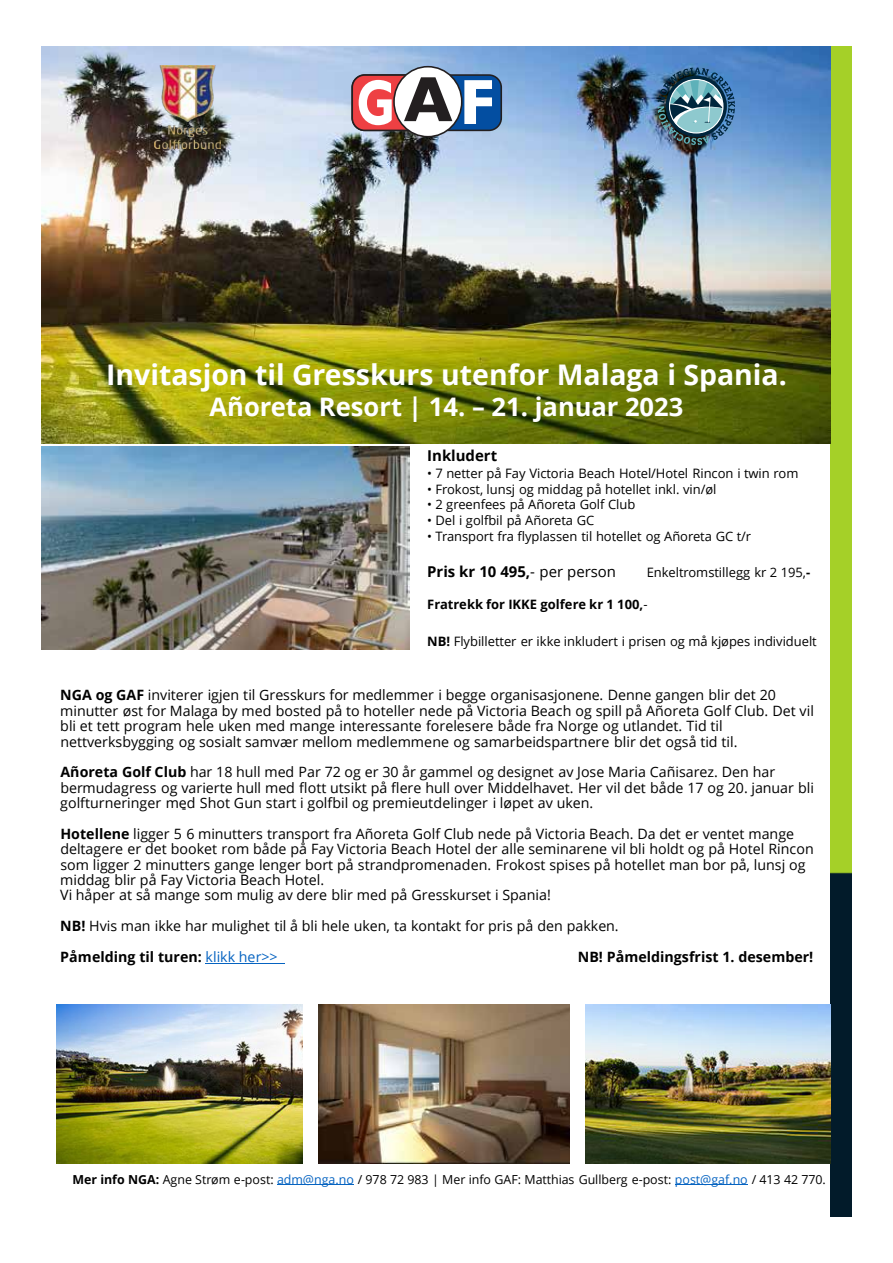
<style>
.page{position:relative;width:893px;height:1263px;background:#fff}
.page>*{position:absolute;margin:0;border:0;box-sizing:border-box;transform-origin:0 0}
.t1{font:700 28.5px "Open Sans";color:#fff}
.t2{font:700 25.5px "Open Sans";color:#fff}
.t3{font:700 15px "Open Sans";color:#000}
.t4{font:14.25px/15.5px "Open Sans";color:#000}
.t5{font:700 14.25px "Open Sans";color:#000}
.t6{font:13.05px "Open Sans";letter-spacing:-.005em;color:#000}
.t7{font:12.9px "Open Sans";letter-spacing:-.005em;color:#000}
.t8{font:700 12.9px "Open Sans";color:#000}
.t9{font:12.45px "Open Sans";letter-spacing:-.005em;color:#000}
.s1{font-weight:400}
.s2{font-weight:700}
.s3{color:#0563c1}
</style>
<div class="page">
<hr style="left:205px;top:963px;width:80px;height:1px;background:#0563c1">
<hr style="left:277px;top:1184px;width:77px;height:1px;background:#0563c1">
<hr style="left:675px;top:1184px;width:73px;height:1px;background:#0563c1">
<img style="left:830px;top:46px;width:21px;height:1170px">
<img style="left:41px;top:46px;width:789px;height:397px">
<img style="left:41px;top:447px;width:368px;height:202px">
<img style="left:56px;top:1004px;width:246px;height:160px">
<img style="left:586px;top:1004px;width:244px;height:160px">
<img style="left:319px;top:1004px;width:251px;height:160px">
<img style="left:154px;top:66px;width:66px;height:82px">
<div style="left:352px;top:75px;width:149px;height:55px;background:#034ea1;border-radius:12px"></div>
<div style="left:351px;top:74px;width:151px;height:57px;border:2px solid #231f20;border-radius:12px"></div>
<div style="left:352px;top:75px;width:73px;height:55px;background:#ee4043;border-radius:12px"></div>
<div style="left:351px;top:74px;width:75px;height:57px;border:2px solid #231f20;border-radius:12px"></div>
<div style="left:394px;top:67px;width:68px;height:70px;background:#fff;border-radius:50%"></div>
<div style="left:393px;top:66px;width:70px;height:71px;border:2px solid #231f20;border-radius:50%"></div>
<svg style="left:359px;top:80px;width:33px;height:45px"></svg>
<svg style="left:404px;top:77px;width:48px;height:44px"></svg>
<svg style="left:464px;top:80px;width:28px;height:44px"></svg>
<img style="left:657px;top:68px;width:78px;height:77px">
<h1 class="t1" style="left:106px;top:354px;width:682px">Invitasjon til Gresskurs utenfor Malaga i Spania.</h1>
<h2 class="t2" style="left:210px;top:389px;width:475px">Añoreta Resort | 14. – 21. januar 2023</h2>
<p class="t3" style="left:427px;top:445px;width:71px">Inkludert</p>
<p class="t6" style="left:427px;top:464px;width:373px">• 7 netter på Fay Victoria Beach Hotel/Hotel Rincon i twin rom</p>
<p class="t7" style="left:427px;top:480px;width:291px">• Frokost, lunsj og middag på hotellet inkl. vin/øl</p>
<p class="t7" style="left:427px;top:496px;width:210px">• 2 greenfees på Añoreta Golf Club</p>
<p class="t7" style="left:427px;top:511px;width:169px">• Del i golfbil på Añoreta GC</p>
<p class="t7" style="left:427px;top:527px;width:325px">• Transport fra flyplassen til hotellet og Añoreta GC t/r</p>
<p class="t3" style="left:427px;top:560px;width:190px">Pris kr 10 495,<span class="s1">- per person</span></p>
<p class="t7" style="left:647px;top:564px;width:165px">Enkeltromstillegg kr 2 195,<span class="s2">-</span></p>
<p class="t8" style="left:427px;top:595px;width:222px">Fratrekk for IKKE golfere kr 1 100,<span class="s1">-</span></p>
<p class="t7" style="left:427px;top:633px;width:391px"><span class="s2">NB!</span> Flybilletter er ikke inkludert i prisen og må kjøpes individuelt</p>
<p class="t4" style="left:60px;top:687px;width:755px"><span class="s2">NGA og GAF</span> inviterer igjen til Gresskurs for medlemmer i begge organisasjonene. Denne gangen blir det 20 minutter øst for Malaga by med bosted på to hoteller nede på Victoria Beach og spill på Añoreta Golf Club. Det vil bli et tett program hele uken med mange interessante forelesere både fra Norge og utlandet. Tid til nettverksbygging og sosialt samvær mellom medlemmene og samarbeidspartnere blir det også tid til.</p>
<p class="t4" style="left:60px;top:764px;width:755px"><span class="s2">Añoreta Golf Club</span> har 18 hull med Par 72 og er 30 år gammel og designet av Jose Maria Cañisarez. Den har bermudagress og varierte hull med flott utsikt på flere hull over Middelhavet. Her vil det både 17 og 20. januar bli golfturneringer med Shot Gun start i golfbil og premieutdelinger i løpet av uken.</p>
<p class="t4" style="left:60px;top:826px;width:735px"><span class="s2">Hotellene</span> ligger 5 6 minutters transport fra Añoreta Golf Club nede på Victoria Beach. Da det er ventet mange</p>
<p class="t4" style="left:182px;top:800px;width:6px">-</p>
<p class="t4" style="left:60px;top:841px;width:755px">deltagere er det booket rom både på Fay Victoria Beach Hotel der alle seminarene vil bli holdt og på Hotel Rincon som ligger 2 minutters gange lenger bort på strandpromenaden. Frokost spises på hotellet man bor på, lunsj og middag blir på Fay Victoria Beach Hotel.<br>Vi håper at så mange som mulig av dere blir med på Gresskurset i Spania!</p>
<p class="t4" style="left:60px;top:910px;width:560px;line-height:30.8px"><span class="s2">NB!</span> Hvis man ikke har mulighet til å bli hele uken, ta kontakt for pris på den pakken.<br><span class="s2">Påmelding til turen:</span> <span class="s3">klikk her&gt;&gt;</span></p>
<p class="t5" style="left:578px;top:947px;width:237px">NB! Påmeldingsfrist 1. desember!</p>
<p class="t9" style="left:72px;top:1171px;width:755px"><span class="s2">Mer info NGA:</span> Agne Strøm e-post: <span class="s3">adm@nga.no</span> / 978 72 983 | Mer info GAF: Matthias Gullberg e-post: <span class="s3">post@gaf.no</span> / 413 42 770.</p>
</div>
